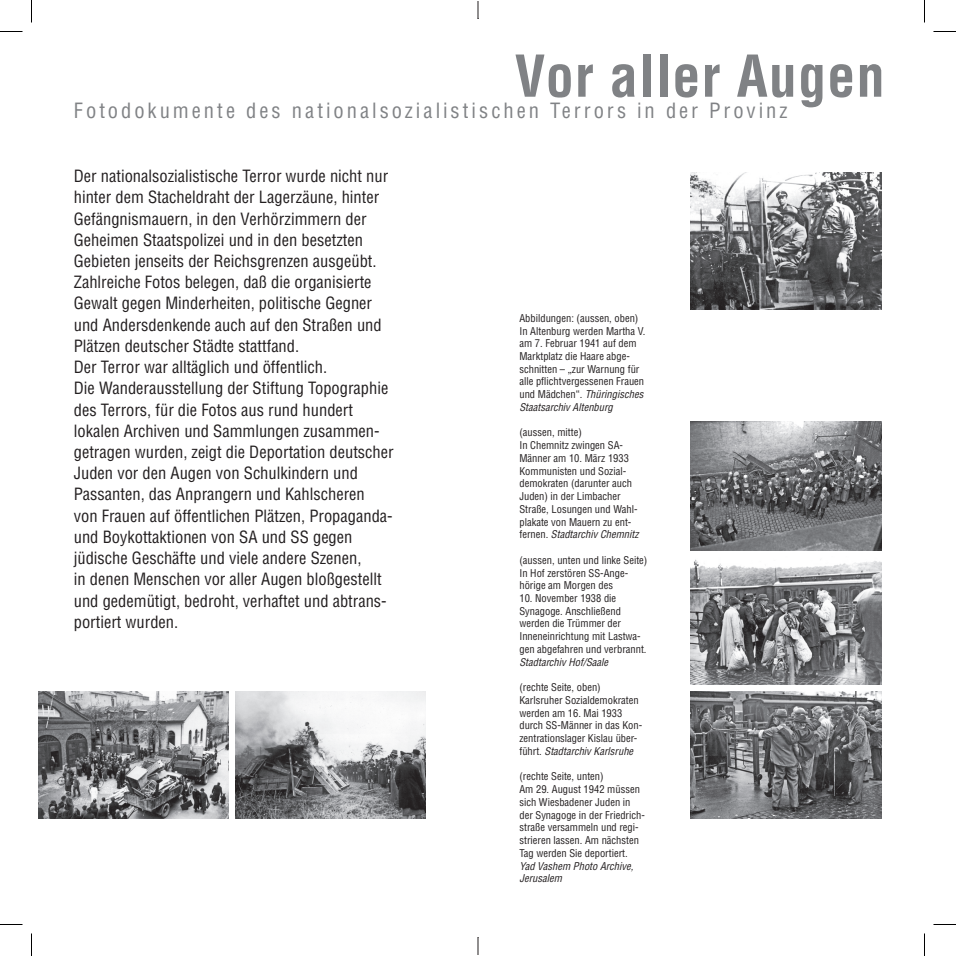
<style>
.page{position:relative;width:956px;height:956px;background:#fff}
.page>*{position:absolute;margin:0;border:0;box-sizing:border-box;transform-origin:0 0}
.t1{font:700 condensed 56.25px "Helvetica";letter-spacing:.02em;color:#808285}
.t2{font:condensed 20.55px "Helvetica";letter-spacing:.145em;color:#808285}
.t3{font:condensed 16.5px/21.1px "Helvetica";color:#231f20}
.t4{font:condensed 10.5px/12.8px "Helvetica";color:#231f20}
.t5{font:italic condensed 10.5px/12.8px "Helvetica";color:#231f20}
.s1{font-style:italic}
</style>
<div class="page">
<img style="left:235px;top:691px;width:191px;height:128px">
<img style="left:38px;top:691px;width:191px;height:128px">
<img style="left:691px;top:173px;width:191px;height:137px">
<img style="left:691px;top:691px;width:191px;height:128px">
<img style="left:691px;top:559px;width:191px;height:125px">
<img style="left:691px;top:421px;width:191px;height:130px">
<svg style="left:478px;top:2px;width:1px;height:17px"></svg>
<svg style="left:478px;top:937px;width:1px;height:17px"></svg>
<svg style="left:0;top:31px;width:22px;height:1px"></svg>
<svg style="left:933px;top:31px;width:23px;height:1px"></svg>
<svg style="left:0;top:924px;width:22px;height:1px"></svg>
<svg style="left:933px;top:924px;width:23px;height:1px"></svg>
<svg style="left:31px;top:0;width:1px;height:23px"></svg>
<svg style="left:31px;top:933px;width:1px;height:23px"></svg>
<svg style="left:924px;top:0;width:1px;height:23px"></svg>
<svg style="left:924px;top:933px;width:1px;height:23px"></svg>
<h1 class="t1" style="left:514px;top:42px;width:372px">Vor aller Augen</h1>
<p class="t2" style="left:74px;top:98px;width:715px">Fotodokumente des nationalsozialistischen Terrors in der Provinz</p>
<p class="t2" style="left:694px;top:98px;width:98px">r Provinz</p>
<p class="t3" style="left:74px;top:165px;width:321px">Der nationalsozialistische Terror wurde nicht nur hinter dem Stacheldraht der Lagerzäune, hinter Gefängnismauern, in den Verhörzimmern der Geheimen Staatspolizei und in den besetzten Gebieten jenseits der Reichsgrenzen ausgeübt.<br>Zahlreiche Fotos belegen, daß die organisierte Gewalt gegen Minderheiten, politische Gegner und Andersdenkende auch auf den Straßen und Plätzen deutscher Städte stattfand.<br>Der Terror war alltäglich und öffentlich.<br>Die Wanderausstellung der Stiftung Topographie des Terrors, für die Fotos aus rund hundert lokalen Archiven und Sammlungen zusammen&shy;getragen wurden, zeigt die Deportation deutscher Juden vor den Augen von Schulkindern und Passanten, das Anprangern und Kahlscheren<br>von Frauen auf öffentlichen Plätzen, Propaganda&shy;und Boykottaktionen von SA und SS gegen jüdische Geschäfte und viele andere Szenen,<br>in denen Menschen vor aller Augen bloßgestellt und gedemütigt, bedroht, verhaftet und abtrans&shy;portiert wurden.</p>
<p class="t3" style="left:210px;top:165px;width:184px">sche Terror wurde nicht nur</p>
<p class="t3" style="left:227px;top:187px;width:158px">t der Lagerzäune, hinter</p>
<p class="t3" style="left:230px;top:208px;width:141px">n Verhörzimmern der</p>
<p class="t3" style="left:231px;top:229px;width:137px">und in den besetzten</p>
<p class="t3" style="left:216px;top:250px;width:166px">Reichsgrenzen ausgeübt.</p>
<p class="t3" style="left:222px;top:271px;width:155px">en, daß die organisierte</p>
<p class="t3" style="left:233px;top:293px;width:145px">ten, politische Gegner</p>
<p class="t3" style="left:240px;top:314px;width:147px">h auf den Straßen und</p>
<p class="t3" style="left:224px;top:335px;width:79px">te stattfand.</p>
<p class="t3" style="left:212px;top:356px;width:120px">ich und ö fentlich.</p>
<p class="t3" style="left:229px;top:377px;width:164px">der Stiftung Topographie</p>
<p class="t3" style="left:211px;top:399px;width:147px">otos aus rund hundert</p>
<p class="t3" style="left:224px;top:420px;width:161px">ammlungen zusammen-</p>
<p class="t3" style="left:228px;top:441px;width:171px">die Deportation deutscher</p>
<p class="t3" style="left:233px;top:462px;width:129px">n Schulkindern und</p>
<p class="t3" style="left:233px;top:484px;width:137px">ern und Kahlscheren</p>
<p class="t3" style="left:217px;top:505px;width:181px">ichen Plätzen, Propaganda-</p>
<p class="t3" style="left:229px;top:526px;width:128px">n SA und SS gegen</p>
<p class="t3" style="left:231px;top:547px;width:135px">viele andere Szenen,</p>
<p class="t3" style="left:232px;top:568px;width:156px">aller Augen bloßgeste lt</p>
<p class="t3" style="left:232px;top:590px;width:161px">t, verhaftet und abtrans-</p>
<p class="t4" style="left:519px;top:311px;width:127px">Abbildungen: (aussen, oben)<br>In Altenburg werden Martha V. am 7. Februar 1941 auf dem<br>Marktplatz die Haare abge&shy;schnitten – „zur Warnung für alle pflichtvergessenen Frauen und Mädchen“. <span class="s1">Thüringisches<br>Staatsarchiv Altenburg</span></p>
<p class="t4" style="left:519px;top:426px;width:121px">(aussen, mitte)<br>In Chemnitz zwingen SA-<br>Männer am 10. März 1933<br>Kommunisten und Sozial&shy;demokraten (darunter auch<br>Juden) in der Limbacher<br>Straße, Losungen und Wahl&shy;plakate von Mauern zu ent&shy;fernen. <span class="s1">Stadtarchiv Chemnitz</span></p>
<p class="t4" style="left:519px;top:553px;width:129px">(aussen, unten und linke Seite)<br>In Hof zerstören SS-Ange&shy;hörige am Morgen des</p>
<p class="t4" style="left:519px;top:592px;width:129px">10. November 1938 die<br>Synagoge. Anschließend werden die Trümmer der<br>Inneneinrichtung mit Lastwa&shy;gen abgefahren und verbrannt.</p>
<p class="t5" style="left:519px;top:655px;width:90px">Stadtarchiv Hof/Saale</p>
<p class="t4" style="left:519px;top:681px;width:124px">(rechte Seite, oben)<br>Karlsruher Sozialdemokraten werden am 16. Mai 1933 durch SS-Männer in das Kon&shy;zentrationslager Kislau über&shy;führt. <span class="s1">Stadtarchiv Karlsruhe</span></p>
<p class="t4" style="left:519px;top:770px;width:127px">(rechte Seite, unten)<br>Am 29. August 1942 müssen sich Wiesbadener Juden in der Synagoge in der Friedrich&shy;straße versammeln und regi&shy;strieren lassen. Am nächsten<br>Tag werden Sie deportiert.</p>
<p class="t5" style="left:519px;top:859px;width:115px">Yad Vashem Photo Archive,<br>Jerusalem</p>
<p class="t4" style="left:545px;top:375px;width:4px">l</p>
</div>
